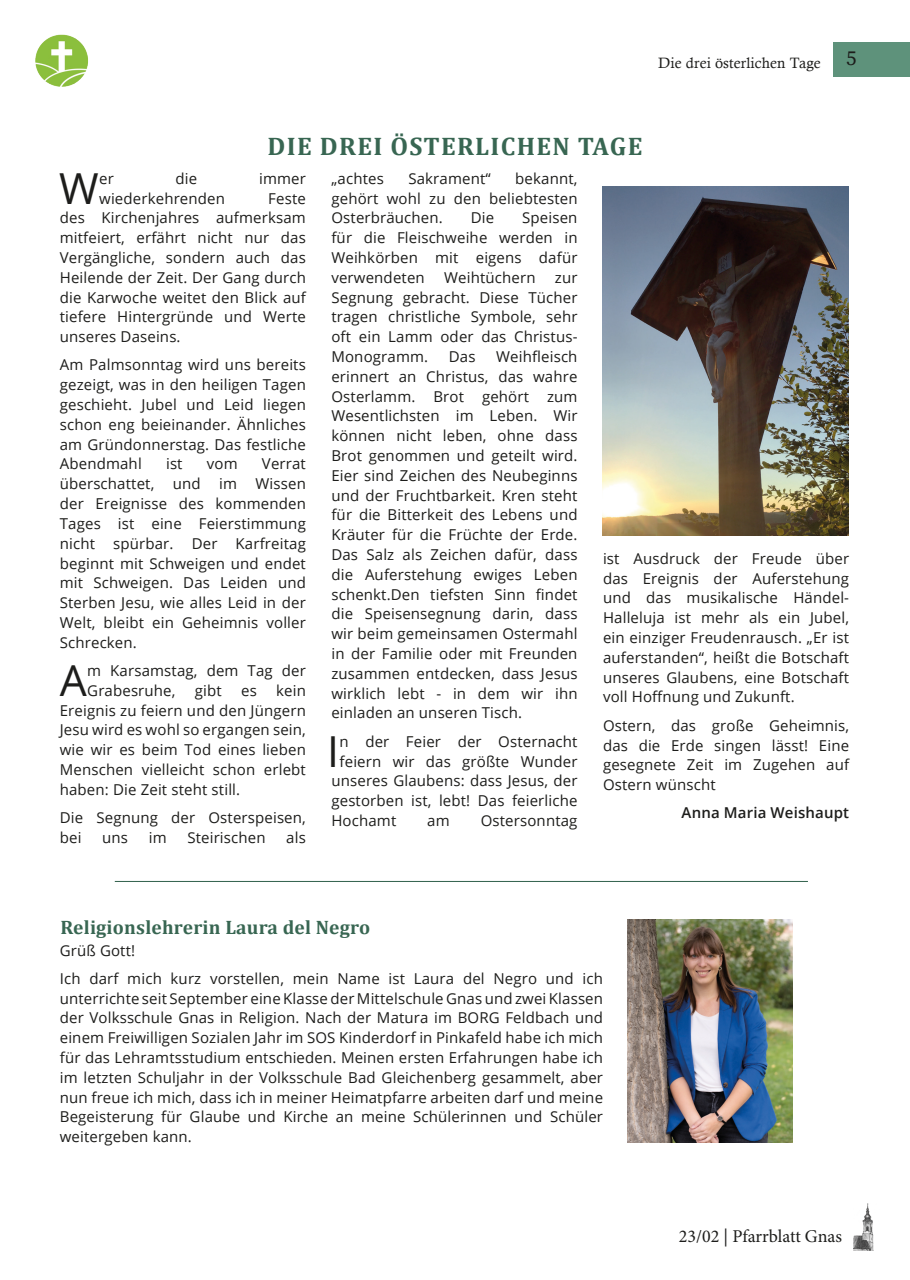
<style>
.page{position:relative;width:910px;height:1280px;background:#fff}
.page>*{position:absolute;margin:0;border:0;box-sizing:border-box;transform-origin:0 0}
.Seitentext{font:42.75px "Open Sans";color:#1d1d1b}
.Heading_B_-_big__Lef{font:700 25.5px "Cambria";letter-spacing:.05em;color:#386652}
.Unterüberschrift_Far{font:700 19.5px "Cambria";letter-spacing:.01em;color:#386652}
.t1{font:18px "Minion Pro";letter-spacing:-.005em;color:#1d1d1b}
.Seitentext-2{font:15px/19.8px "Open Sans";letter-spacing:.01em;color:#1d1d1b;text-align:justify}
.kleine_Texte__Abschn{font:15px "Calisto";letter-spacing:.01em;color:#1d1d1b}
.Seitentext-3{font:600 15px "Open Sans";letter-spacing:.01em;color:#1d1d1b}
</style>
<div class="page">
<div style="left:833px;top:43px;width:77px;height:34px;background:#5e927b"></div>
<img style="left:853px;top:1203px;width:21px;height:47px">
<img style="left:35px;top:34px;width:53px;height:53px">
<img style="left:603px;top:187px;width:246px;height:348px">
<img style="left:628px;top:919px;width:165px;height:223px">
<hr style="left:115px;top:881px;width:693px;height:1px;background:#386652">
<p class="kleine_Texte__Abschn" style="left:658px;top:54px;width:200px">Die drei österlichen Tage <sup>5</sup></p>
<p class="Heading_B_-_big__Lef" style="left:268px;top:129px;width:376px">DIE DREI ÖSTERLICHEN TAGE</p>
<p class="Seitentext" style="left:59px;top:159px;width:41px">W</p>
<p class="Seitentext-2" style="left:99px;top:168px;width:16px">er</p>
<p class="Seitentext-2" style="left:176px;top:168px;width:23px">die</p>
<p class="Seitentext-2" style="left:259px;top:168px;width:48px">immer</p>
<p class="Seitentext-2" style="left:99px;top:188px;width:127px">wiederkehrenden</p>
<p class="Seitentext-2" style="left:60px;top:188px;width:248px;text-indent:208px">Feste des Kirchenjahres aufmerksam mitfeiert, erfährt nicht nur das Vergängliche, sondern auch das Heilende der Zeit. Der Gang durch die Karwoche weitet den Blick auf tiefere Hintergründe und Werte unseres Daseins.</p>
<p class="Seitentext-2" style="left:60px;top:355px;width:248px">Am Palmsonntag wird uns bereits gezeigt, was in den heiligen Tagen geschieht. Jubel und Leid liegen schon eng beieinander. Ähnliches am Gründonnerstag. Das festliche Abendmahl</p>
<p class="Seitentext-2" style="left:166px;top:454px;width:18px">ist</p>
<p class="Seitentext-2" style="left:207px;top:454px;width:32px">vom</p>
<p class="Seitentext-2" style="left:60px;top:454px;width:248px;text-indent:202px">Verrat überschattet, und im Wissen der Ereignisse des kommenden Tages ist eine Feierstimmung nicht spürbar. Der Karfreitag beginnt mit Schweigen und endet mit Schweigen. Das Leiden und Sterben Jesu, wie alles Leid in der Welt, bleibt ein Geheimnis voller Schrecken.</p>
<p class="Seitentext" style="left:60px;top:651px;width:29px">A</p>
<p class="Seitentext-2" style="left:87px;top:660px;width:220px">m Karsamstag, dem Tag der<br>Grabesruhe,</p>
<p class="Seitentext-2" style="left:60px;top:680px;width:248px;text-indent:216px">kein Ereignis zu feiern und den Jüngern Jesu wird es wohl so ergangen sein, wie wir es beim Tod eines lieben Menschen vielleicht schon erlebt haben: Die Zeit steht still.</p>
<p class="Seitentext-2" style="left:60px;top:807px;width:248px">Die Segnung der Osterspeisen, bei</p>
<p class="Seitentext-2" style="left:195px;top:680px;width:28px">gibt</p>
<p class="Seitentext-2" style="left:241px;top:680px;width:17px">es</p>
<p class="Seitentext-2" style="left:102px;top:827px;width:27px">uns</p>
<p class="Seitentext-2" style="left:149px;top:827px;width:19px">im</p>
<p class="Seitentext-2" style="left:187px;top:827px;width:80px">Steirischen</p>
<p class="Seitentext-2" style="left:286px;top:827px;width:21px">als</p>
<p class="Seitentext-2" style="left:331px;top:168px;width:54px">„achtes</p>
<p class="Seitentext-2" style="left:408px;top:168px;width:84px">Sakrament“</p>
<p class="Seitentext-2" style="left:331px;top:168px;width:248px;text-indent:184px">bekannt, gehört wohl zu den beliebtesten Osterbräuchen.</p>
<p class="Seitentext-2" style="left:331px;top:208px;width:248px;text-indent:191px">Speisen für die Fleischweihe werden in Weihkörben mit eigens dafür verwendeten</p>
<p class="Seitentext-2" style="left:471px;top:208px;width:25px">Die</p>
<p class="Seitentext-2" style="left:444px;top:267px;width:93px">Weihtüchern</p>
<p class="Seitentext-2" style="left:331px;top:267px;width:248px;text-indent:223px">zur Segnung gebracht. Diese Tücher tragen christliche Symbole, sehr oft ein Lamm oder das Christus-Monogramm.</p>
<p class="Seitentext-2" style="left:331px;top:346px;width:248px;text-indent:165px">Weihfleisch erinnert an Christus, das wahre Osterlamm. Brot gehört zum Wesentlichsten im Leben. Wir können nicht leben, ohne dass Brot genommen und geteilt wird.<br>Eier sind Zeichen des Neubeginns und der Fruchtbarkeit. Kren steht für die Bitterkeit des Lebens und Kräuter für die Früchte der Erde.<br>Das Salz als Zeichen dafür, dass die Auferstehung ewiges Leben schenkt.Den tiefsten Sinn findet die Speisensegnung darin, dass wir beim gemeinsamen Ostermahl in der Familie oder mit Freunden zusammen entdecken, dass Jesus wirklich lebt - in dem wir ihn einladen an unseren Tisch.</p>
<p class="Seitentext" style="left:327px;top:722px;width:13px">I</p>
<p class="Seitentext-2" style="left:340px;top:731px;width:239px">n der Feier der Osternacht</p>
<p class="Seitentext-2" style="left:449px;top:346px;width:28px">Das</p>
<p class="Seitentext-2" style="left:340px;top:751px;width:239px">feiern wir das größte Wunder</p>
<p class="Seitentext-2" style="left:331px;top:771px;width:248px">unseres Glaubens: dass Jesus, der</p>
<p class="Seitentext-2" style="left:331px;top:790px;width:248px">gestorben ist, lebt! Das feierliche</p>
<p class="Seitentext-2" style="left:331px;top:810px;width:66px">Hochamt</p>
<p class="Seitentext-2" style="left:427px;top:810px;width:24px">am</p>
<p class="Seitentext-2" style="left:481px;top:810px;width:98px">Ostersonntag</p>
<p class="Seitentext-2" style="left:603px;top:548px;width:248px">ist Ausdruck der Freude über das Ereignis der Auferstehung und das musikalische Händel-Halleluja ist mehr als ein Jubel, ein einziger Freudenrausch. „Er ist auferstanden“, heißt die Botschaft unseres Glaubens, eine Botschaft voll Hoffnung und Zukunft.</p>
<p class="Seitentext-2" style="left:603px;top:715px;width:248px">Ostern, das große Geheimnis, das die Erde singen lässt! Eine gesegnete Zeit im Zugehen auf Ostern wünscht</p>
<p class="Seitentext-3" style="left:682px;top:803px;width:169px">Anna Maria Weishaupt</p>
<p class="Unterüberschrift_Far" style="left:61px;top:914px;width:311px">Religionslehrerin Laura del Negro</p>
<p class="Seitentext-2" style="left:60px;top:940px;width:77px">Grüß Gott!</p>
<p class="Seitentext-2" style="left:60px;top:968px;width:545px">Ich darf mich kurz vorstellen, mein Name ist Laura del Negro und ich unterrichte seit September eine Klasse der Mittelschule Gnas und zwei Klassen der Volksschule Gnas in Religion. Nach der Matura im BORG Feldbach und einem Freiwilligen Sozialen Jahr im SOS Kinderdorf in Pinkafeld habe ich mich für das Lehramtsstudium entschieden. Meinen ersten Erfahrungen habe ich im letzten Schuljahr in der Volksschule Bad Gleichenberg gesammelt, aber nun freue ich mich, dass ich in meiner Heimatpfarre arbeiten darf und meine Begeisterung für Glaube und Kirche an meine Schülerinnen und Schüler weitergeben kann.</p>
<p class="t1" style="left:679px;top:1224px;width:164px">23/02 | Pfarrblatt Gnas</p>
</div>
